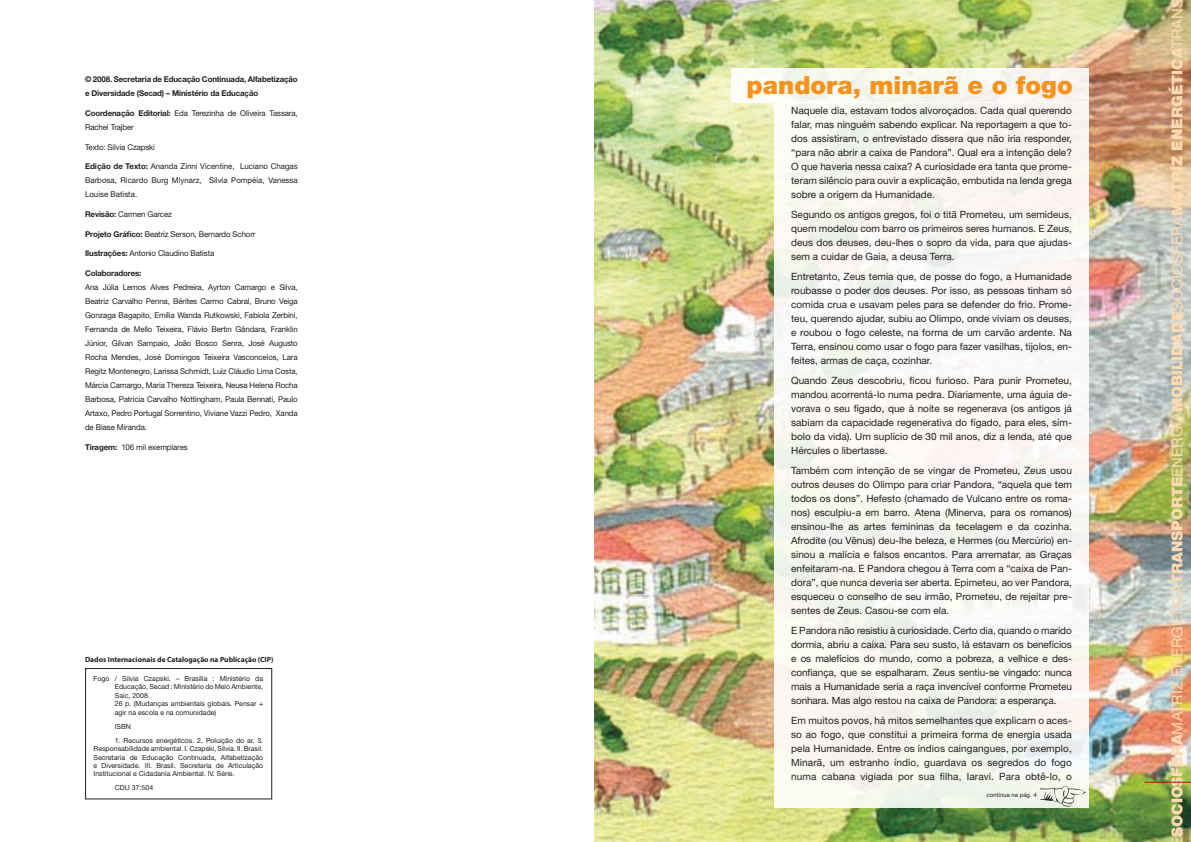
<style>
.page{position:relative;width:1191px;height:842px;background:#fff}
.page>*{position:absolute;margin:0;border:0;box-sizing:border-box;transform-origin:0 0}
.t1{font:900 25px "Helvetica Neue LT Std";color:#f7931d}
.t2{font:900 15px "Helvetica Neue LT Std";color:#fedab3}
.t3{font:10px/14px "Helvetica Neue LT Std";color:#231f20;text-align:justify}
.t4{font:8px/14px "Helvetica Neue LT Std";letter-spacing:-.015em;color:#231f20;text-align:justify}
.t5{font:700 8px/14px "Helvetica Neue LT Std";letter-spacing:-.015em;color:#231f20}
.t6{font:700 7.5px "Myriad Pro";color:#231f20}
.t7{font:7px/8.4px "Helvetica Neue LT Std";color:#231f20}
.t8{font:6px "Helvetica Neue LT Std";color:#231f20}
.s1{font-weight:700}
.s2{font-weight:400}
</style>
<div class="page">
<img style="left:594px;top:0;width:597px;height:842px">
<div style="left:774px;top:102px;width:315px;height:706px;background:#f9f7f2"></div>
<div style="left:731px;top:68px;width:358px;height:34px;background:#f8f8f0"></div>
<div style="left:85px;top:668px;width:187px;height:131px;border:1px solid #231f20"></div>
<hr style="left:1144px;top:782px;width:47px;height:1px;background:#b00d15">
<svg style="left:1040px;top:785px;width:45px;height:22px"></svg>
<p class="t5" style="left:85px;top:72px;width:214px">© 2008. Secretaria de Educação Continuada, Alfabetização e Diversidade (Secad) – Ministério da Educação</p>
<p class="t4" style="left:85px;top:106px;width:214px"><span class="s1">Coordenação Editorial:</span> Eda Terezinha de Oliveira Tassara,<br>Rachel Trajber</p>
<p class="t4" style="left:85px;top:140px;width:71px">Texto: Silvia Czapski</p>
<p class="t4" style="left:85px;top:159px;width:214px"><span class="s1">Edição de Texto:</span> Ananda Zinni Vicentine, Luciano Chagas Barbosa, Ricardo Burg Mlynarz, Silvia Pompéia, Vanessa Louise Batista.</p>
<p class="t4" style="left:85px;top:207px;width:88px"><span class="s1">Revisão:</span> Carmen Garcez</p>
<p class="t4" style="left:85px;top:227px;width:172px"><span class="s1">Projeto Gráfico:</span> Beatriz Serson, Bernardo Schorr</p>
<p class="t4" style="left:85px;top:246px;width:131px"><span class="s1">Ilustrações:</span> Antonio Claudino Batista</p>
<p class="t5" style="left:85px;top:266px;width:58px">Colaboradores:</p>
<p class="t4" style="left:85px;top:280px;width:214px">Ana Júlia Lemos Alves Pedreira, Ayrton Camargo e Silva, Beatriz Carvalho Penna, Bérites Carmo Cabral, Bruno Veiga Gonzaga Bagapito, Emília Wanda Rutkowski, Fabíola Zerbini, Fernanda de Mello Teixeira, Flávio Bertin Gândara, Franklin Júnior, Gilvan Sampaio, João Bosco Senra, José Augusto Rocha Mendes, José Domingos Teixeira Vasconcelos, Lara Regitz Montenegro, Larissa Schmidt, Luiz Cláudio Lima Costa, Márcia Camargo, Maria Thereza Teixeira, Neusa Helena Rocha Barbosa, Patricia Carvalho Nottingham, Paula Bennati, Paulo Artaxo, Pedro Portugal Sorrentino, Viviane Vazzi Pedro, Xanda de Biase Miranda.</p>
<p class="t4" style="left:85px;top:440px;width:104px"><span class="s1">Tiragem:</span> 106 mil exemplares</p>
<p class="t6" style="left:85px;top:655px;width:190px">Dados Internacionais de Catalogação na Publicação (CIP)</p>
<p class="t7" style="left:115px;top:674px;width:150px;text-indent:-21px">Fogo / Silvia Czapski. – Brasília : Ministério da Educação, Secad : Ministério do Meio Ambiente, Saic, 2008.<br>26 p. (Mudanças ambientais globais. Pensar + agir na escola e na comunidade)</p>
<p class="t7" style="left:115px;top:722px;width:18px">ISBN</p>
<p class="t7" style="left:94px;top:736px;width:171px;text-align:justify;text-indent:21px">1. Recursos energéticos. 2. Poluição do ar. 3.<br>Responsabilidade ambiental. I. Czapski, Silvia. II. Brasil.<br>Secretaria de Educação Continuada, Alfabetização e Diversidade. III. Brasil. Secretaria de Articulação Institucional e Cidadania Ambiental. IV. Série.</p>
<p class="t7" style="left:115px;top:784px;width:40px">CDU 37:504</p>
<h1 class="t1" style="left:746px;top:71px;width:328px">pandora, minarã e o fogo</h1>
<p class="t3" style="left:791px;top:104px;width:282px">Naquele dia, estavam todos alvoroçados. Cada qual querendo falar, mas ninguém sabendo explicar. Na reportagem a que to&shy;dos assistiram, o entrevistado dissera que não iria responder, “para não abrir a caixa de Pandora”. Qual era a intenção dele?<br>O que haveria nessa caixa? A curiosidade era tanta que prome&shy;teram silêncio para ouvir a explicação, embutida na lenda grega sobre a origem da Humanidade.</p>
<p class="t3" style="left:791px;top:208px;width:282px">Segundo os antigos gregos, foi o titã Prometeu, um semideus, quem modelou com barro os primeiros seres humanos. E Zeus, deus dos deuses, deu-lhes o sopro da vida, para que ajudas&shy;sem a cuidar de Gaia, a deusa Terra.</p>
<p class="t3" style="left:791px;top:270px;width:282px">Entretanto, Zeus temia que, de posse do fogo, a Humanidade roubasse o poder dos deuses. Por isso, as pessoas tinham só comida crua e usavam peles para se defender do frio. Prome&shy;teu, querendo ajudar, subiu ao Olimpo, onde viviam os deuses, e roubou o fogo celeste, na forma de um carvão ardente. Na Terra, ensinou como usar o fogo para fazer vasilhas, tijolos, en&shy;feites, armas de caça, cozinhar.</p>
<p class="t3" style="left:791px;top:374px;width:282px">Quando Zeus descobriu, ficou furioso. Para punir Prometeu, mandou acorrentá-lo numa pedra. Diariamente, uma águia de&shy;vorava o seu fígado, que à noite se regenerava (os antigos já sabiam da capacidade regenerativa do fígado, para eles, sím&shy;bolo da vida). Um suplício de 30 mil anos, diz a lenda, até que Hércules o libertasse.</p>
<p class="t3" style="left:791px;top:464px;width:282px">Também com intenção de se vingar de Prometeu, Zeus usou outros deuses do Olimpo para criar Pandora, “aquela que tem todos os dons”. Hefesto (chamado de Vulcano entre os roma&shy;nos) esculpiu-a em barro. Atena (Minerva, para os romanos) ensinou-lhe as artes femininas da tecelagem e da cozinha.<br>Afrodite (ou Vênus) deu-lhe beleza, e Hermes (ou Mercúrio) en&shy;sinou a malícia e falsos encantos. Para arrematar, as Graças enfeitaram-na. E Pandora chegou à Terra com a “caixa de Pan&shy;dora”, que nunca deveria ser aberta. Epimeteu, ao ver Pandora, esqueceu o conselho de seu irmão, Prometeu, de rejeitar pre&shy;sentes de Zeus. Casou-se com ela.</p>
<p class="t3" style="left:791px;top:624px;width:282px">E Pandora não resistiu à curiosidade. Certo dia, quando o marido dormia, abriu a caixa. Para seu susto, lá estavam os benefícios e os malefícios do mundo, como a pobreza, a velhice e des&shy;confiança, que se espalharam. Zeus sentiu-se vingado: nunca mais a Humanidade seria a raça invencível conforme Prometeu sonhara. Mas algo restou na caixa de Pandora: a esperança.</p>
<p class="t3" style="left:791px;top:714px;width:282px">Em muitos povos, há mitos semelhantes que explicam o aces&shy;so ao fogo, que constitui a primeira forma de energia usada pela Humanidade. Entre os índios caingangues, por exemplo, Minarã, um estranho índio, guardava os segredos do fogo numa cabana vigiada por sua filha, Iaravi. Para obtê-lo, o</p>
<p class="t8" style="left:986px;top:791px;width:51px">continua na pág. 4</p>
<h2 class="t2" style="left:1168px;top:846px;width:849px;rotate:-90deg"><span class="s2">E</span>SOCIOSFERA<span class="s2">MATRIZ ENERGÉTICA</span>TRANSPORTE<span class="s2">ENERGIA</span>MOBILIDADE<span class="s2">SOCIOSFERA</span>MATRIZ ENERGÉTICA<span class="s2">TRANS</span></h2>
</div>
